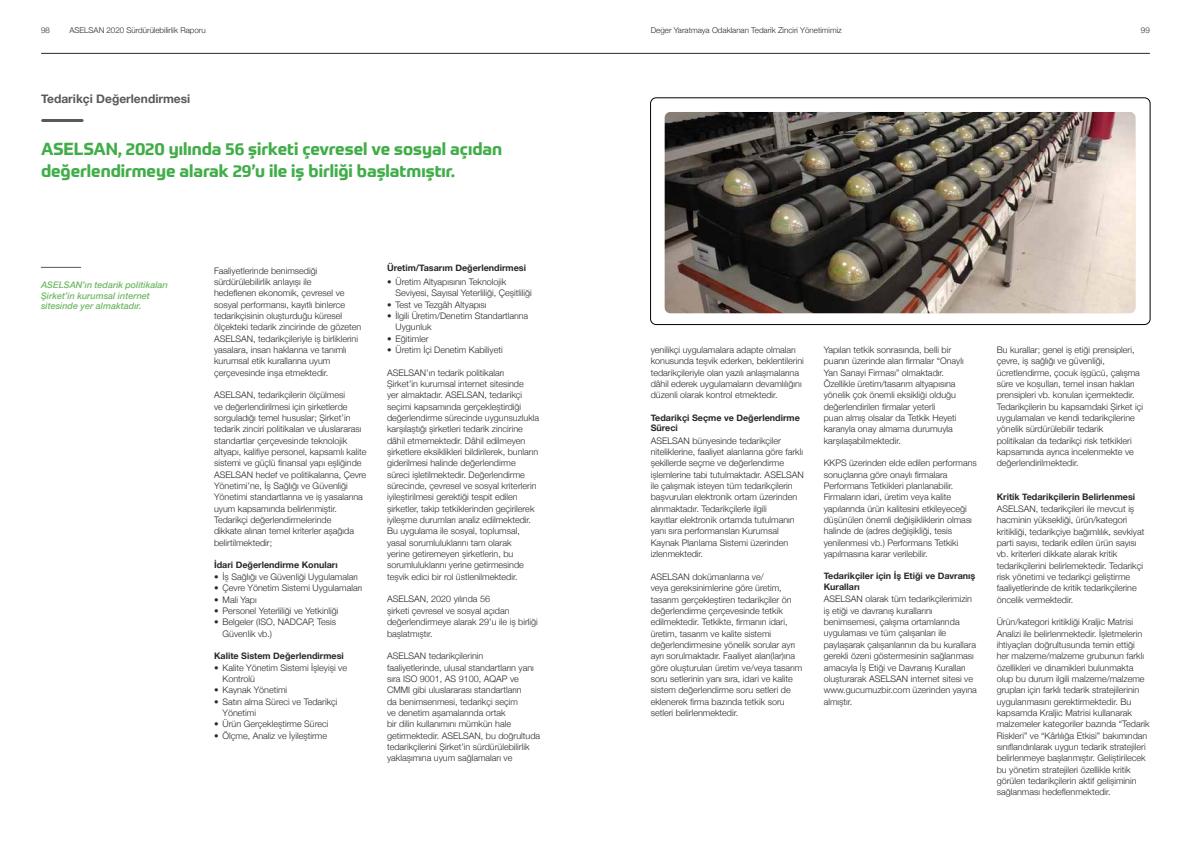
<style>
.page{position:relative;width:1191px;height:842px;background:#fff}
.page>*{position:absolute;margin:0;border:0;box-sizing:border-box;transform-origin:0 0}
.t1{font:700 17px/22.7px "Prometo";color:#41ad49}
.t2{font:700 12px "Helvetica Neue";color:#58595b}
.t3{font:300 9px/11.3px "Helvetica Neue";color:#292829}
.t4{font:700 9px/10.8px "Helvetica Neue";color:#292829}
.t5{font:italic 500 9px/10.8px "Helvetica Neue";color:#70b965}
.t6{font:300 8px "Helvetica Neue";color:#292829}
</style>
<div class="page">
<hr style="left:41px;top:53px;width:1108px;height:1px;background:#292829">
<hr style="left:43px;top:119px;width:39px;height:3px;background:#58595b">
<hr style="left:41px;top:267px;width:40px;height:1px;background:#58595b">
<div style="left:650px;top:98px;width:500px;height:227px;border:1px solid #000;border-radius:6px"></div>
<img style="left:664px;top:112px;width:471px;height:201px">
<p class="t6" style="left:41px;top:24px;width:10px">98</p>
<p class="t6" style="left:69px;top:24px;width:138px">ASELSAN 2020 Sürdürülebilirlik Raporu</p>
<p class="t6" style="left:651px;top:24px;width:193px">Değer Yaratmaya Odaklanan Tedarik Zinciri Yönetimimiz</p>
<p class="t6" style="left:1141px;top:24px;width:10px">99</p>
<h2 class="t2" style="left:41px;top:90px;width:151px">Tedarikçi Değerlendirmesi</h2>
<h1 class="t1" style="left:41px;top:137px;width:463px">ASELSAN, 2020 yılında 56 şirketi çevresel ve sosyal açıdan değerlendirmeye alarak 29’u ile iş birliği başlatmıştır.</h1>
<p class="t5" style="left:41px;top:279px;width:128px">ASELSAN’ın tedarik politikaları<br>Şirket’in kurumsal internet sitesinde yer almaktadır.</p>
<p class="t3" style="left:214px;top:264px;width:149px">Faaliyetlerinde benimsediği sürdürülebilirlik anlayışı ile<br>hedeflenen ekonomik, çevresel ve sosyal performansı, kayıtlı binlerce tedarikçisinin oluşturduğu küresel ölçekteki tedarik zincirinde de gözeten ASELSAN, tedarikçileriyle iş birliklerini yasalara, insan haklarına ve tanımlı kurumsal etik kurallarına uyum çerçevesinde inşa etmektedir.</p>
<p class="t3" style="left:214px;top:389px;width:154px">ASELSAN, tedarikçilerin ölçülmesi<br>ve değerlendirilmesi için şirketlerde sorguladığı temel hususlar; Şirket’in tedarik zinciri politikaları ve uluslararası standartlar çerçevesinde teknolojik altyapı, kalifiye personel, kapsamlı kalite sistemi ve güçlü finansal yapı eşliğinde ASELSAN hedef ve politikalarına, Çevre Yönetimi’ne, İş Sağlığı ve Güvenliği Yönetimi standartlarına ve iş yasalarına uyum kapsamında belirlenmiştir.<br>Tedarikçi değerlendirmelerinde<br>dikkate alınan temel kriterler aşağıda belirtilmektedir;</p>
<p class="t4" style="left:214px;top:560px;width:125px">İdari Değerlendirme Konuları</p>
<p class="t3" style="left:214px;top:570px;width:145px">• İş Sağlığı ve Güvenliği Uygulamaları</p>
<p class="t3" style="left:214px;top:582px;width:150px">• Çevre Yönetim Sistemi Uygulamaları</p>
<p class="t3" style="left:214px;top:593px;width:44px">• Mali Yapı</p>
<p class="t3" style="left:214px;top:604px;width:126px">• Personel Yeterliliği ve Yetkinliği</p>
<p class="t3" style="left:223px;top:616px;width:115px;text-indent:-9px">• Belgeler (ISO, NADCAP, Tesis<br>Güvenlik vb.)</p>
<p class="t4" style="left:214px;top:650px;width:131px">Kalite Sistem Değerlendirmesi</p>
<p class="t3" style="left:223px;top:661px;width:126px;text-indent:-9px">• Kalite Yönetim Sistemi İşleyişi ve<br>Kontrolü</p>
<p class="t3" style="left:214px;top:684px;width:75px">• Kaynak Yönetimi</p>
<p class="t3" style="left:223px;top:695px;width:116px;text-indent:-9px">• Satın alma Süreci ve Tedarikçi<br>Yönetimi</p>
<p class="t3" style="left:214px;top:718px;width:116px">• Ürün Gerçekleştirme Süreci</p>
<p class="t3" style="left:214px;top:729px;width:115px">• Ölçme, Analiz ve İyileştirme</p>
<p class="t4" style="left:387px;top:263px;width:140px">Üretim/Tasarım Değerlendirmesi</p>
<p class="t3" style="left:395px;top:275px;width:138px;text-indent:-9px">• Üretim Altyapısının Teknolojik<br>Seviyesi, Sayısal Yeterliliği, Çeşitliliği</p>
<p class="t3" style="left:387px;top:298px;width:101px">• Test ve Tezgâh Altyapısı</p>
<p class="t3" style="left:395px;top:309px;width:134px;text-indent:-9px">• İlgili Üretim/Denetim Standartlarına<br>Uygunluk</p>
<p class="t3" style="left:387px;top:332px;width:43px">• Eğitimler</p>
<p class="t3" style="left:387px;top:343px;width:117px">• Üretim İçi Denetim Kabiliyeti</p>
<p class="t3" style="left:387px;top:366px;width:154px">ASELSAN’ın tedarik politikaları<br>Şirket’in kurumsal internet sitesinde<br>yer almaktadır. ASELSAN, tedarikçi seçimi kapsamında gerçekleştirdiği değerlendirme sürecinde uygunsuzlukla karşılaştığı şirketleri tedarik zincirine dâhil etmemektedir. Dâhil edilmeyen şirketlere eksiklikleri bildirilerek, bunların giderilmesi halinde değerlendirme süreci işletilmektedir. Değerlendirme sürecinde, çevresel ve sosyal kriterlerin iyileştirilmesi gerektiği tespit edilen şirketler, takip tetkiklerinden geçirilerek iyileşme durumları analiz edilmektedir.<br>Bu uygulama ile sosyal, toplumsal, yasal sorumluluklarını tam olarak<br>yerine getiremeyen şirketlerin, bu sorumluluklarını yerine getirmesinde teşvik edici bir rol üstlenilmektedir.</p>
<p class="t3" style="left:387px;top:593px;width:152px">ASELSAN, 2020 yılında 56<br>şirketi çevresel ve sosyal açıdan değerlendirmeye alarak 29’u ile iş birliği başlatmıştır.</p>
<p class="t3" style="left:387px;top:650px;width:155px">ASELSAN tedarikçilerinin faaliyetlerinde, ulusal standartların yanı sıra ISO 9001, AS 9100, AQAP ve CMMI gibi uluslararası standartların<br>da benimsenmesi, tedarikçi seçim<br>ve denetim aşamalarında ortak<br>bir dilin kullanımını mümkün hale getirmektedir. ASELSAN, bu doğrultuda tedarikçilerini Şirket’in sürdürülebilirlik yaklaşımına uyum sağlamaları ve</p>
<p class="t3" style="left:651px;top:343px;width:155px">yenilikçi uygulamalara adapte olmaları konusunda teşvik ederken, beklentilerini tedarikçileriyle olan yazılı anlaşmalarına dâhil ederek uygulamaların devamlılığını düzenli olarak kontrol etmektedir.</p>
<p class="t4" style="left:651px;top:412px;width:151px">Tedarikçi Seçme ve Değerlendirme<br>Süreci</p>
<p class="t3" style="left:651px;top:434px;width:155px">ASELSAN bünyesinde tedarikçiler niteliklerine, faaliyet alanlarına göre farklı şekillerde seçme ve değerlendirme işlemlerine tabi tutulmaktadır. ASELSAN ile çalışmak isteyen tüm tedarikçilerin başvuruları elektronik ortam üzerinden alınmaktadır. Tedarikçilerle ilgili<br>kayıtlar elektronik ortamda tutulmanın yanı sıra performansları Kurumsal Kaynak Planlama Sistemi üzerinden izlenmektedir.</p>
<p class="t3" style="left:651px;top:570px;width:153px">ASELSAN dokümanlarına ve/<br>veya gereksinimlerine göre üretim, tasarım gerçekleştiren tedarikçiler ön değerlendirme çerçevesinde tetkik edilmektedir. Tetkikte, firmanın idari, üretim, tasarım ve kalite sistemi değerlendirmesine yönelik sorular ayrı ayrı sorulmaktadır. Faaliyet alan(lar)ına göre oluşturulan üretim ve/veya tasarım soru setlerinin yanı sıra, idari ve kalite sistem değerlendirme soru setleri de eklenerek firma bazında tetkik soru setleri belirlenmektedir.</p>
<p class="t3" style="left:823px;top:343px;width:141px">Yapılan tetkik sonrasında, belli bir puanın üzerinde alan firmalar “Onaylı Yan Sanayi Firması” olmaktadır.<br>Özellikle üretim/tasarım altyapısına yönelik çok önemli eksikliği olduğu değerlendirilen firmalar yeterli<br>puan almış olsalar da Tetkik Heyeti kararıyla onay almama durumuyla karşılaşabilmektedir.</p>
<p class="t3" style="left:823px;top:457px;width:155px">KKPS üzerinden elde edilen performans sonuçlarına göre onaylı firmalara Performans Tetkikleri planlanabilir.<br>Firmaların idari, üretim veya kalite yapılarında ürün kalitesini etkileyeceği düşünülen önemli değişikliklerin olması halinde de (adres değişikliği, tesis yenilenmesi vb.) Performans Tetkiki yapılmasına karar verilebilir.</p>
<p class="t4" style="left:823px;top:571px;width:153px">Tedarikçiler için İş Etiği ve Davranış<br>Kuralları</p>
<p class="t3" style="left:823px;top:593px;width:155px">ASELSAN olarak tüm tedarikçilerimizin iş etiği ve davranış kurallarını benimsemesi, çalışma ortamlarında uygulaması ve tüm çalışanları ile paylaşarak çalışanlarının da bu kurallara gerekli özeni göstermesinin sağlanması amacıyla İş Etiği ve Davranış Kuralları oluşturarak ASELSAN internet sitesi ve www.gucumuzbir.com üzerinden yayına almıştır.</p>
<p class="t3" style="left:996px;top:343px;width:148px">Bu kurallar; genel iş etiği prensipleri, çevre, iş sağlığı ve güvenliği, ücretlendirme, çocuk işgücü, çalışma süre ve koşulları, temel insan hakları prensipleri vb. konuları içermektedir.<br>Tedarikçilerin bu kapsamdaki Şirket içi uygulamaları ve kendi tedarikçilerine yönelik sürdürülebilir tedarik politikaları da tedarikçi risk tetkikleri kapsamında ayrıca incelenmekte ve değerlendirilmektedir.</p>
<p class="t4" style="left:996px;top:492px;width:140px">Kritik Tedarikçilerin Belirlenmesi</p>
<p class="t3" style="left:996px;top:502px;width:149px">ASELSAN, tedarikçileri ile mevcut iş hacminin yüksekliği, ürün/kategori kritikliği, tedarikçiye bağımlılık, sevkiyat parti sayısı, tedarik edilen ürün sayısı vb. kriterleri dikkate alarak kritik tedarikçilerini belirlemektedir. Tedarikçi risk yönetimi ve tedarikçi geliştirme faaliyetlerinde de kritik tedarikçilerine öncelik vermektedir.</p>
<p class="t3" style="left:996px;top:616px;width:154px">Ürün/kategori kritikliği Kraljic Matrisi Analizi ile belirlenmektedir. İşletmelerin ihtiyaçları doğrultusunda temin ettiği<br>her malzeme/malzeme grubunun farklı özellikleri ve dinamikleri bulunmakta olup bu durum ilgili malzeme/malzeme grupları için farklı tedarik stratejilerinin uygulanmasını gerektirmektedir. Bu kapsamda Kraljic Matrisi kullanarak malzemeler kategoriler bazında “Tedarik Riskleri” ve “Kârlılığa Etkisi” bakımından sınıflandırılarak uygun tedarik stratejileri belirlenmeye başlanmıştır. Geliştirilecek bu yönetim stratejileri özellikle kritik görülen tedarikçilerin aktif gelişiminin sağlanması hedeflenmektedir.</p>
</div>
